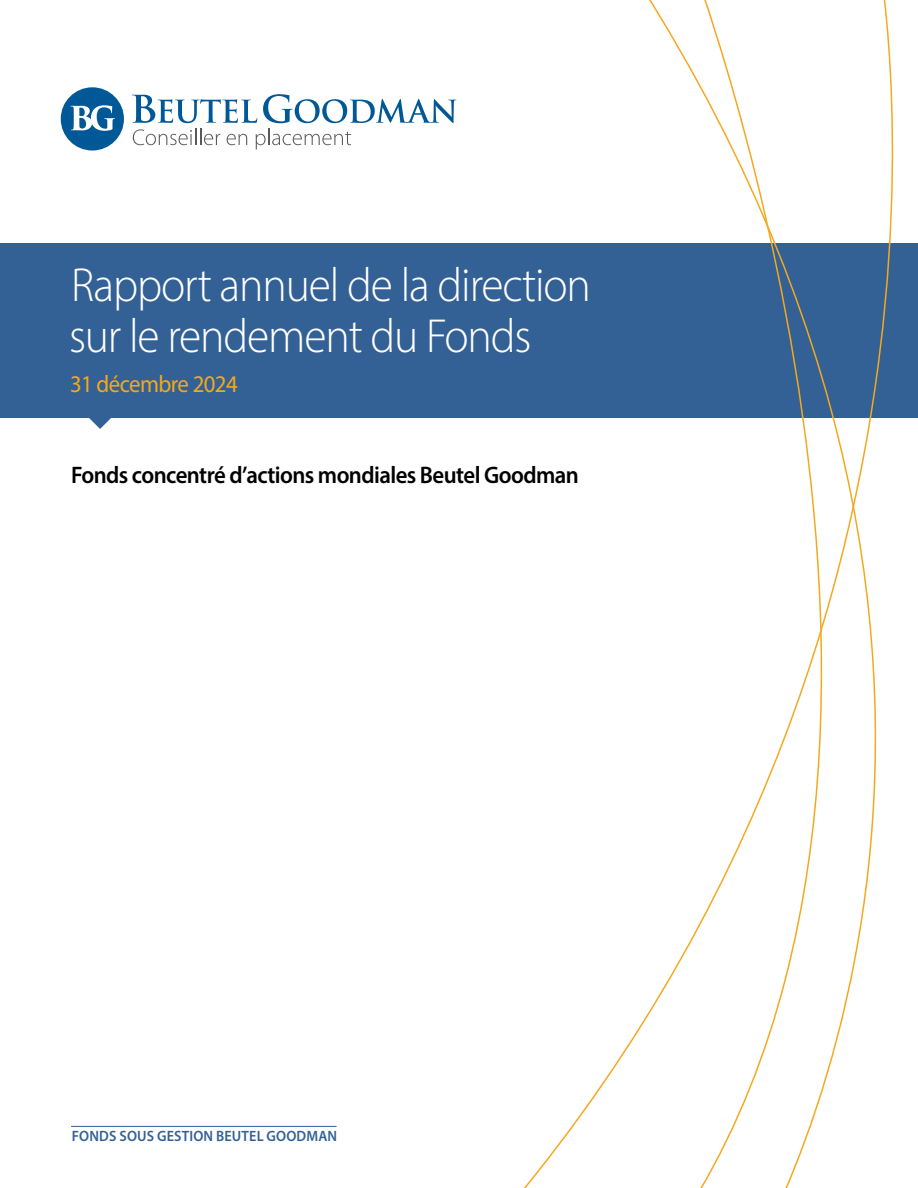
<style>
.page{position:relative;width:918px;height:1188px;background:#fff}
.page>*{position:absolute;margin:0;border:0;box-sizing:border-box;transform-origin:0 0}
.Body_Copy{font:300 48px/51px "Myriad Pro";letter-spacing:-.025em;color:#fff;scale:.95 1}
.Body_Copy-2{font:600 24px "Myriad Pro";letter-spacing:-.025em;color:#000;scale:.95 1}
.Body_Copy-3{font:24px "Myriad Pro";letter-spacing:-.025em;color:#f5a81d;scale:.95 1}
.Body_Copy-4{font:600 15px "Myriad Pro";letter-spacing:.01em;color:#336195;scale:.95 1}
</style>
<div class="page">
<div style="left:0;top:243px;width:918px;height:175px;background:#336195"></div>
<svg style="left:89px;top:418px;width:22px;height:11px"></svg>
<svg style="left:635px;top:0;width:259px;height:1188px"></svg>
<hr style="left:71px;top:1126px;width:266px;height:1px;background:#336195">
<div style="left:61px;top:87px;width:63px;height:64px;background:#005896;border-radius:50%"></div>
<svg style="left:70px;top:105px;width:45px;height:26px"></svg>
<svg style="left:132px;top:95px;width:125px;height:28px"></svg>
<svg style="left:263px;top:94px;width:193px;height:29px"></svg>
<svg style="left:133px;top:129px;width:87px;height:16px"></svg>
<svg style="left:227px;top:134px;width:20px;height:11px"></svg>
<svg style="left:256px;top:129px;width:95px;height:20px"></svg>
<p class="Body_Copy" style="left:69px;top:259px;width:551px">Rapport annuel de la direction sur le rendement du Fonds</p>
<p class="Body_Copy-3" style="left:70px;top:369px;width:178px">31 décembre 2024</p>
<p class="Body_Copy-2" style="left:71px;top:460px;width:536px">Fonds concentré d’actions mondiales Beutel Goodman</p>
<p class="Body_Copy-4" style="left:72px;top:1126px;width:281px">FONDS SOUS GESTION BEUTEL GOODMAN</p>
</div>
